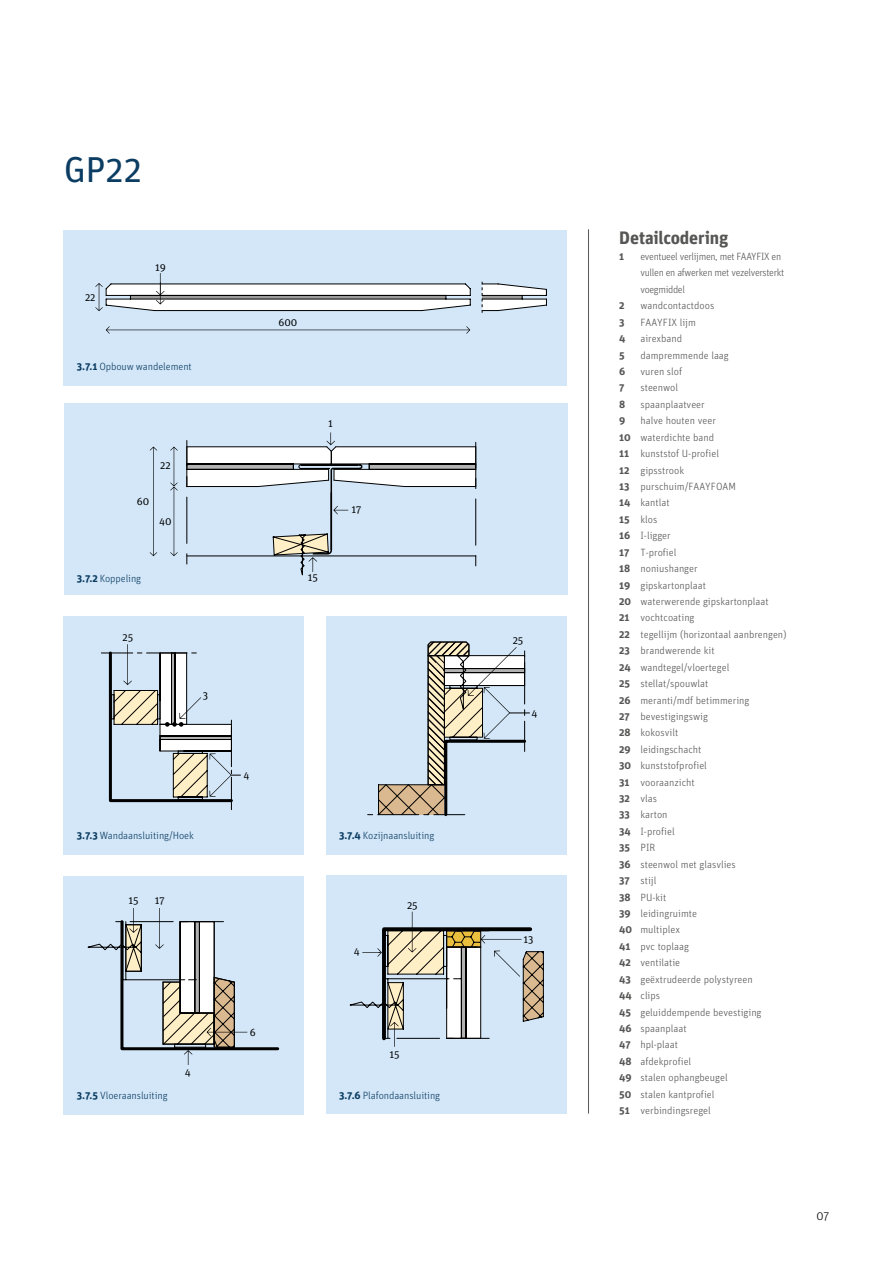
<style>
.page{position:relative;width:893px;height:1263px;background:#fff}
.page>*{position:absolute;margin:0;border:0;box-sizing:border-box;transform-origin:0 0}
.t1{font:36px "Unit Pro";color:#0b3c62}
.t2{font:700 18px "Unit Pro";letter-spacing:-.01em;color:#565655}
.t3{font:300 12px "Unit Pro";color:#000}
.t4{font:300 10.5px/16.4px "Unit Pro";color:#565655}
.t5{font:300 10.5px "Unit Pro";letter-spacing:-.005em;color:#0b3c62}
.t6{font:300 10.5px/16.4px "Unit Pro";letter-spacing:-.03em;color:#565655}
.t7{font:10.5px "Unit Slab Pro";letter-spacing:-.005em;color:#000}
.t8{font:700 10.5px "Unit Pro";color:#565655}
.s1{font-weight:700}
</style>
<div class="page">
<div style="left:64px;top:230px;width:503px;height:155px;background:#d3e7f8"></div>
<div style="left:64px;top:404px;width:503px;height:191px;background:#d3e7f8"></div>
<div style="left:326px;top:616px;width:241px;height:238px;background:#d3e7f8"></div>
<div style="left:64px;top:616px;width:240px;height:238px;background:#d3e7f8"></div>
<div style="left:326px;top:876px;width:241px;height:238px;background:#d3e7f8"></div>
<div style="left:64px;top:876px;width:240px;height:238px;background:#d3e7f8"></div>
<hr style="left:588px;top:229px;width:1px;height:884px;background:#565655">
<svg style="left:106px;top:326px;width:364px;height:8px"></svg>
<svg style="left:170px;top:447px;width:8px;height:109px"></svg>
<svg style="left:150px;top:447px;width:7px;height:109px"></svg>
<svg style="left:95px;top:273px;width:452px;height:40px"></svg>
<svg style="left:186px;top:432px;width:290px;height:144px"></svg>
<svg style="left:101px;top:644px;width:140px;height:166px"></svg>
<svg style="left:368px;top:641px;width:162px;height:176px"></svg>
<svg style="left:87px;top:908px;width:193px;height:157px"></svg>
<svg style="left:349px;top:912px;width:195px;height:135px"></svg>
<h1 class="t1" style="left:64px;top:146px;width:79px">GP22</h1>
<p class="t7" style="left:85px;top:290px;width:12px">22</p>
<p class="t7" style="left:155px;top:260px;width:12px">19</p>
<p class="t5" style="left:77px;top:360px;width:117px"><span class="s1">3.7.1</span> Opbouw wandelement</p>
<p class="t7" style="left:160px;top:458px;width:12px">22</p>
<p class="t7" style="left:137px;top:495px;width:14px">60</p>
<p class="t7" style="left:159px;top:514px;width:14px">40</p>
<p class="t5" style="left:77px;top:572px;width:66px"><span class="s1">3.7.2</span> Koppeling</p>
<p class="t7" style="left:123px;top:630px;width:12px">25</p>
<p class="t7" style="left:203px;top:688px;width:7px">3</p>
<p class="t5" style="left:77px;top:830px;width:119px"><span class="s1">3.7.3</span> Wandaansluiting/Hoek</p>
<p class="t7" style="left:128px;top:894px;width:12px">15</p>
<p class="t7" style="left:155px;top:894px;width:11px">17</p>
<p class="t7" style="left:185px;top:1065px;width:7px">4</p>
<p class="t7" style="left:279px;top:315px;width:20px">600</p>
<p class="t7" style="left:328px;top:416px;width:6px">1</p>
<p class="t7" style="left:308px;top:570px;width:12px">15</p>
<p class="t7" style="left:351px;top:502px;width:11px">17</p>
<p class="t7" style="left:243px;top:768px;width:7px">4</p>
<p class="t7" style="left:250px;top:1026px;width:8px">6</p>
<p class="t5" style="left:339px;top:830px;width:97px"><span class="s1">3.7.4</span> Kozijnaansluiting</p>
<p class="t7" style="left:354px;top:945px;width:7px">4</p>
<p class="t7" style="left:407px;top:898px;width:12px">25</p>
<p class="t7" style="left:389px;top:1047px;width:12px">15</p>
<p class="t5" style="left:77px;top:1089px;width:92px"><span class="s1">3.7.5</span> Vloeraansluiting</p>
<p class="t5" style="left:339px;top:1089px;width:103px"><span class="s1">3.7.6</span> Plafondaansluiting</p>
<p class="t7" style="left:513px;top:633px;width:12px">25</p>
<p class="t7" style="left:531px;top:706px;width:7px">4</p>
<p class="t7" style="left:523px;top:932px;width:12px">13</p>
<h2 class="t2" style="left:619px;top:226px;width:111px">Detailcodering</h2>
<p class="t8" style="left:619px;top:250px;width:7px">1</p>
<p class="t6" style="left:640px;top:248px;width:145px">eventueel verlijmen, met FAAYFIX en vullen en afwerken met vezelversterkt voegmiddel</p>
<p class="t8" style="left:619px;top:299px;width:7px">2</p>
<p class="t4" style="left:640px;top:298px;width:75px">wandcontactdoos</p>
<p class="t8" style="left:619px;top:315px;width:7px">3</p>
<p class="t4" style="left:640px;top:314px;width:57px">FAAYFIX lijm</p>
<p class="t8" style="left:619px;top:332px;width:8px">4</p>
<p class="t4" style="left:640px;top:330px;width:43px">airexband</p>
<p class="t8" style="left:619px;top:348px;width:7px">5</p>
<p class="t4" style="left:640px;top:347px;width:90px">dampremmende laag</p>
<p class="t8" style="left:619px;top:364px;width:8px">6</p>
<p class="t4" style="left:640px;top:363px;width:43px">vuren slof</p>
<p class="t8" style="left:619px;top:381px;width:7px">7</p>
<p class="t4" style="left:640px;top:380px;width:39px">steenwol</p>
<p class="t8" style="left:619px;top:397px;width:8px">8</p>
<p class="t4" style="left:640px;top:396px;width:66px">spaanplaatveer</p>
<p class="t8" style="left:619px;top:414px;width:8px">9</p>
<p class="t4" style="left:619px;top:412px;width:169px;text-indent:21px">halve houten veer<br><span class="s1">10</span> waterdichte band<br><span class="s1">11</span> kunststof U-profiel<br><span class="s1">12</span> gipsstrook<br><span class="s1">13</span> purschuim/FAAYFOAM<br><span class="s1">14</span> kantlat<br><span class="s1">15</span> klos<br><span class="s1">16</span> I-ligger<br><span class="s1">17</span> T-profiel<br><span class="s1">18</span> noniushanger<br><span class="s1">19</span> gipskartonplaat<br><span class="s1">20</span> waterwerende gipskartonplaat<br><span class="s1">21</span> vochtcoating<br><span class="s1">22</span> tegellijm (horizontaal aanbrengen)<br><span class="s1">23</span> brandwerende kit<br><span class="s1">24</span> wandtegel/vloertegel<br><span class="s1">25</span> stellat/spouwlat<br><span class="s1">26</span> meranti/mdf betimmering<br><span class="s1">27</span> bevestigingswig<br><span class="s1">28</span> kokosvilt<br><span class="s1">29</span> leidingschacht<br><span class="s1">30</span> kunststofprofiel<br><span class="s1">31</span> vooraanzicht<br><span class="s1">32</span> vlas<br><span class="s1">33</span> karton<br><span class="s1">34</span> I-profiel<br><span class="s1">35</span> PIR<br><span class="s1">36</span> steenwol met glasvlies<br><span class="s1">37</span> stijl<br><span class="s1">38</span> PU-kit<br><span class="s1">39</span> leidingruimte<br><span class="s1">40</span> multiplex<br><span class="s1">41</span> pvc toplaag<br><span class="s1">42</span> ventilatie<br><span class="s1">43</span> geëxtrudeerde polystyreen<br><span class="s1">44</span> clips<br><span class="s1">45</span> geluiddempende bevestiging<br><span class="s1">46</span> spaanplaat<br><span class="s1">47</span> hpl-plaat<br><span class="s1">48</span> afdekprofiel<br><span class="s1">49</span> stalen ophangbeugel<br><span class="s1">50</span> stalen kantprofiel<br><span class="s1">51</span> verbindingsregel</p>
<p class="t3" style="left:816px;top:1209px;width:14px">07</p>
</div>
